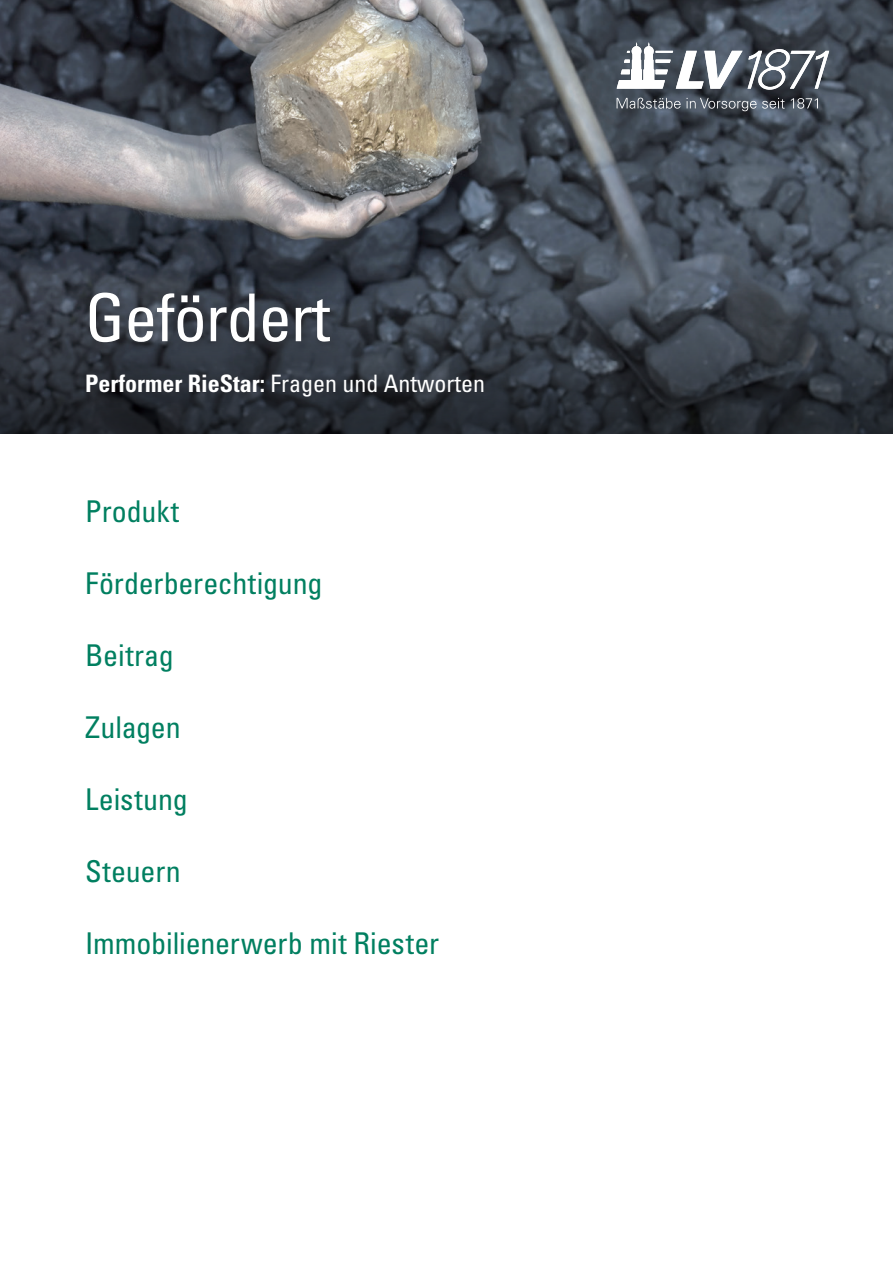
<style>
.page{position:relative;width:893px;height:1263px;background:#fff}
.page>*{position:absolute;margin:0;border:0;box-sizing:border-box;transform-origin:0 0}
.t1{font:condensed 66px "Univers LT Std";letter-spacing:-.015em;color:#fff}
.t2{font:condensed 30px "Univers LT Std";letter-spacing:-.005em;color:#017f60}
.t3{font:condensed 24px "Univers LT Std";color:#fff}
.s1{font-weight:700}
</style>
<div class="page">
<img style="left:0;top:0;width:893px;height:242px">
<svg style="left:0;top:242px;width:893px;height:192px;background:#353b44"></svg>
<div style="left:84px;top:286px;width:258px;height:68px;background:#231f20;opacity:.4"></div>
<div style="left:80px;top:368px;width:416px;height:40px;background:#231f20;opacity:.4"></div>
<svg style="left:617px;top:98px;width:201px;height:13px;background:#626972"></svg>
<svg style="left:748px;top:49px;width:81px;height:41px"></svg>
<svg style="left:617px;top:43px;width:125px;height:46px"></svg>
<h1 class="t1" style="left:85px;top:276px;width:247px">Gefördert</h1>
<p class="t3" style="left:85px;top:368px;width:401px"><span class="s1">Performer RieStar:</span> Fragen und Antworten</p>
<p class="t2" style="left:85px;top:492px;width:96px">Produkt</p>
<p class="t2" style="left:85px;top:564px;width:239px">Förderberechtigung</p>
<p class="t2" style="left:85px;top:636px;width:90px">Beitrag</p>
<p class="t2" style="left:85px;top:708px;width:97px">Zulagen</p>
<p class="t2" style="left:85px;top:780px;width:104px">Leistung</p>
<p class="t2" style="left:85px;top:852px;width:97px">Steuern</p>
<p class="t2" style="left:85px;top:924px;width:356px">Immobilienerwerb mit Riester</p>
</div>
